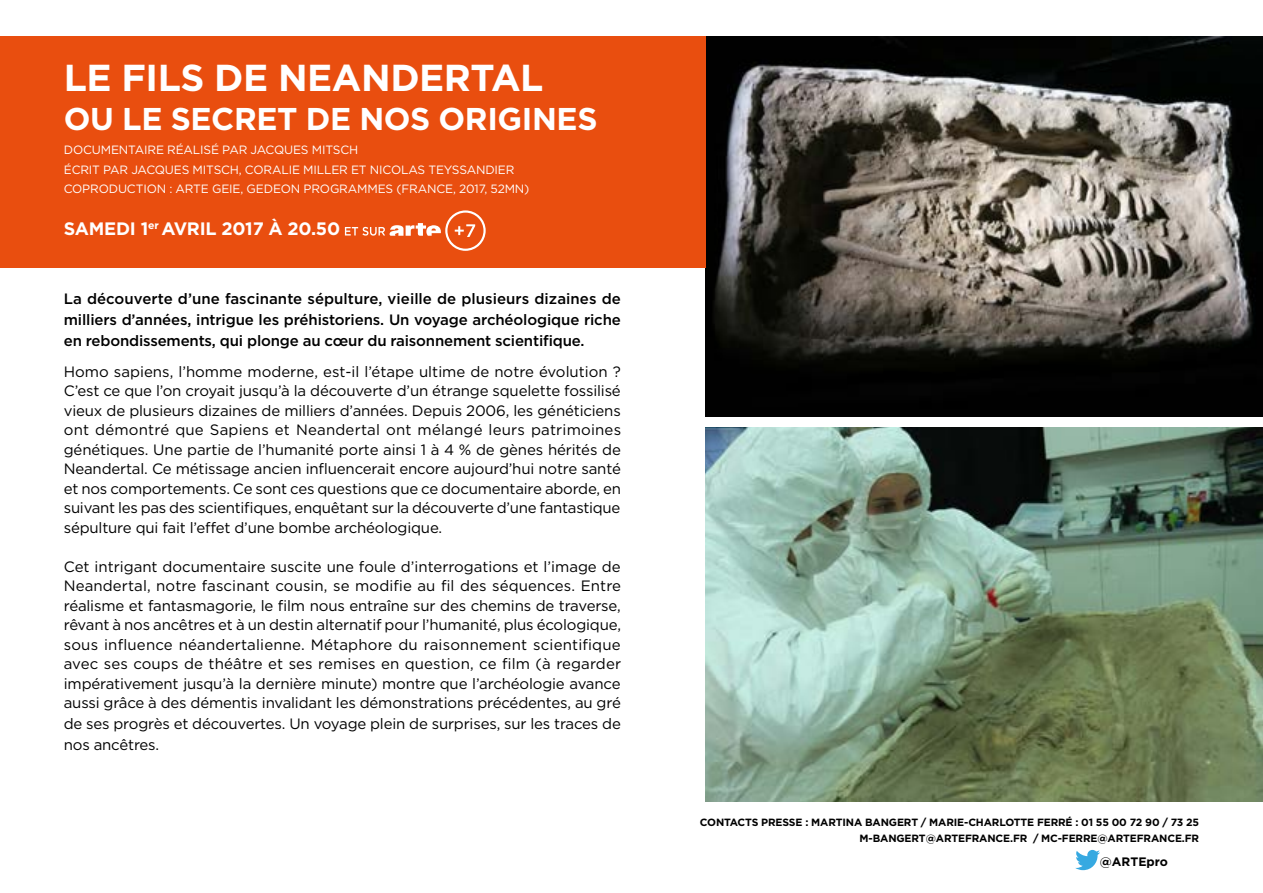
<style>
.page{position:relative;width:1263px;height:893px;background:#fff}
.page>*{position:absolute;margin:0;border:0;box-sizing:border-box;transform-origin:0 0}
.t1{font:700 37.5px "Gotham";letter-spacing:-.01em;color:#fff}
.t2{font:700 31.5px "Gotham";letter-spacing:-.01em;color:#fff}
.t3{font:700 18px "Gotham";letter-spacing:-.01em;color:#fff}
.t4{font:15px/19.5px "Gotham";letter-spacing:-.01em;color:#000;text-align:justify}
.t5{font:500 15px/21px "Gotham";letter-spacing:-.01em;color:#000;text-align:justify}
.t6{font:700 12.3px "Gotham";color:#000}
.t7{font:12px/19.5px "Gotham";letter-spacing:-.01em;color:#fff}
.t8{font:700 10.5px/16.5px "Gotham";letter-spacing:-.01em;color:#000;text-align:right}
</style>
<div class="page">
<img style="left:705px;top:36px;width:558px;height:380px">
<img style="left:705px;top:427px;width:557px;height:374px">
<div style="left:0;top:36px;width:705px;height:232px;background:#e94e0f"></div>
<svg style="left:345px;top:210px;width:141px;height:41px"></svg>
<svg style="left:1075px;top:850px;width:25px;height:20px"></svg>
<h1 class="t1" style="left:64px;top:53px;width:481px">LE FILS DE NEANDERTAL</h1>
<h2 class="t2" style="left:64px;top:98px;width:535px">OU LE SECRET DE NOS ORIGINES</h2>
<p class="t7" style="left:64px;top:140px;width:467px">DOCUMENTAIRE RÉALISÉ PAR JACQUES MITSCH<br>ÉCRIT PAR JACQUES MITSCH, CORALIE MILLER ET NICOLAS TEYSSANDIER<br>COPRODUCTION : ARTE GEIE, GEDEON PROGRAMMES (FRANCE, 2017, 52MN)</p>
<p class="t3" style="left:64px;top:217px;width:278px">SAMEDI 1<sup>er</sup> AVRIL 2017 À 20.50</p>
<p class="t5" style="left:64px;top:288px;width:559px">La découverte d’une fascinante sépulture, vieille de plusieurs dizaines de milliers d’années, intrigue les préhistoriens. Un voyage archéologique riche en rebondissements, qui plonge au cœur du raisonnement scientifique.</p>
<p class="t4" style="left:64px;top:361px;width:559px">Homo sapiens, l’homme moderne, est-il l’étape ultime de notre évolution ?<br>C’est ce que l’on croyait jusqu’à la découverte d’un étrange squelette fossilisé vieux de plusieurs dizaines de milliers d’années. Depuis 2006, les généticiens ont démontré que Sapiens et Neandertal ont mélangé leurs patrimoines génétiques. Une partie de l’humanité porte ainsi 1 à 4 % de gènes hérités de Neandertal. Ce métissage ancien influencerait encore aujourd’hui notre santé et nos comportements. Ce sont ces questions que ce documentaire aborde, en suivant les pas des scientifiques, enquêtant sur la découverte d’une fantastique sépulture qui fait l’effet d’une bombe archéologique.</p>
<p class="t4" style="left:64px;top:556px;width:559px">Cet intrigant documentaire suscite une foule d’interrogations et l’image de Neandertal, notre fascinant cousin, se modifie au fil des séquences. Entre réalisme et fantasmagorie, le film nous entraîne sur des chemins de traverse, rêvant à nos ancêtres et à un destin alternatif pour l’humanité, plus écologique, sous influence néandertalienne. Métaphore du raisonnement scientifique avec ses coups de théâtre et ses remises en question, ce film (à regarder impérativement jusqu’à la dernière minute) montre que l’archéologie avance aussi grâce à des démentis invalidant les démonstrations précédentes, au gré</p>
<p class="t4" style="left:64px;top:713px;width:559px;line-height:21px">de ses progrès et découvertes. Un voyage plein de surprises, sur les traces de nos ancêtres.</p>
<p class="t8" style="left:700px;top:814px;width:501px">CONTACTS PRESSE : MARTINA BANGERT / MARIE-CHARLOTTE FERRÉ : 01 55 00 72 90 / 73 25<br>M-BANGERT@ARTEFRANCE.FR / MC-FERRE@ARTEFRANCE.FR</p>
<p class="t6" style="left:1100px;top:853px;width:69px">@ARTEpro</p>
</div>
